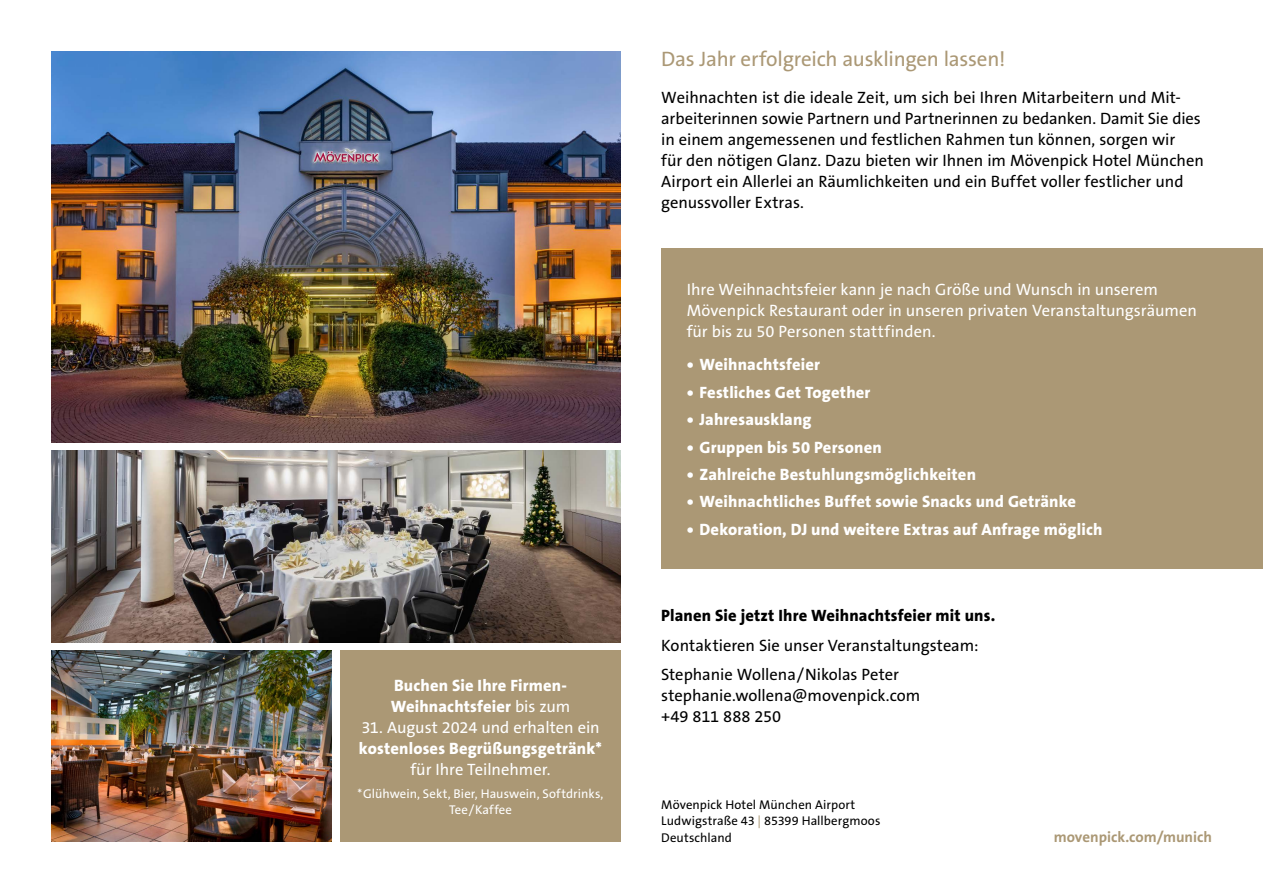
<style>
.page{position:relative;width:1263px;height:893px;background:#fff}
.page>*{position:absolute;margin:0;border:0;box-sizing:border-box;transform-origin:0 0}
.t1{font:21px "The Sans B5 Plain";letter-spacing:-.015em;color:#ab9875}
.t2{font:16.5px/21px "The Sans B5 Plain";color:#000}
.t3{font:800 16.5px/21px "The Sans B8";letter-spacing:.01em;color:#fff}
.t4{font:16.5px/21px "The Sans B5 Plain";color:#fff}
.t5{font:800 16.5px "The Sans B8";letter-spacing:.01em;color:#000}
.t6{font:700 15px "The Sans B7";color:#ab9875}
.t7{font:12.75px/16.5px "The Sans B5 Plain";letter-spacing:.005em;color:#000}
.t8{font:12.75px/16.5px "The Sans B5 Plain";letter-spacing:.005em;color:#fff;text-align:center}
.s1{font-family:"The Sans B5 Plain";font-weight:400}
.s2{color:#ab9875}
</style>
<div class="page">
<img style="left:51px;top:51px;width:570px;height:391px">
<div style="left:661px;top:249px;width:602px;height:320px;background:#ab9875"></div>
<img style="left:51px;top:451px;width:570px;height:191px">
<img style="left:51px;top:651px;width:281px;height:191px">
<div style="left:340px;top:651px;width:281px;height:191px;background:#ab9875"></div>
<p class="t3" style="left:391px;top:675px;width:181px">Buchen Sie Ihre Firmen-<br>Weihnachtsfeier <span class="s1">bis zum</span></p>
<p class="t4" style="left:361px;top:717px;width:240px">31. August 2024 und erhalten ein</p>
<p class="t3" style="left:359px;top:738px;width:245px">kostenloses Begrüßungsgetränk*</p>
<p class="t4" style="left:410px;top:759px;width:142px">für Ihre Teilnehmer.</p>
<p class="t8" style="left:358px;top:785px;width:247px">*Glühwein, Sekt, Bier, Hauswein, Softdrinks,<br>Tee/Kaffee</p>
<p class="t1" style="left:661px;top:48px;width:346px">Das Jahr erfolgreich ausklingen lassen!</p>
<p class="t2" style="left:661px;top:88px;width:544px">Weihnachten ist die ideale Zeit, um sich bei Ihren Mitarbeitern und Mit&shy;arbeiterinnen sowie Partnern und Partnerinnen zu bedanken. Damit Sie dies in einem angemessenen und festlichen Rahmen tun können, sorgen wir<br>für den nötigen Glanz. Dazu bieten wir Ihnen im Mövenpick Hotel München Airport ein Allerlei an Räumlichkeiten und ein Buffet voller festlicher und genussvoller Extras.</p>
<p class="t4" style="left:687px;top:279px;width:512px">Ihre Weihnachtsfeier kann je nach Größe und Wunsch in unserem<br>Mövenpick Restaurant oder in unseren privaten Veranstaltungsräumen für bis zu 50 Personen stattfinden.</p>
<p class="t3" style="left:687px;top:355px;width:135px">• Weihnachtsfeier</p>
<p class="t3" style="left:687px;top:382px;width:185px">• Festliches Get Together</p>
<p class="t3" style="left:687px;top:409px;width:126px">• Jahresausklang</p>
<p class="t3" style="left:687px;top:437px;width:197px">• Gruppen bis 50 Personen</p>
<p class="t3" style="left:687px;top:464px;width:291px">• Zahlreiche Bestuhlungsmöglichkeiten</p>
<p class="t3" style="left:687px;top:492px;width:391px">• Weihnachtliches Buffet sowie Snacks und Getränke</p>
<p class="t3" style="left:687px;top:519px;width:417px">• Dekoration, DJ und weitere Extras auf Anfrage möglich</p>
<p class="t5" style="left:661px;top:607px;width:335px">Planen Sie jetzt Ihre Weihnachtsfeier mit uns.</p>
<p class="t2" style="left:661px;top:631px;width:319px;line-height:29.5px">Kontaktieren Sie unser Veranstaltungsteam:<br>Stephanie Wollena/Nikolas Peter</p>
<p class="t2" style="left:661px;top:686px;width:261px">stephanie.wollena@movenpick.com +49 811 888 250</p>
<p class="t7" style="left:661px;top:797px;width:221px">Mövenpick Hotel München Airport<br>Ludwigstraße 43 <span class="s2">|</span> 85399 Hallbergmoos<br>Deutschland</p>
<p class="t6" style="left:1054px;top:829px;width:160px">movenpick.com/munich</p>
</div>
